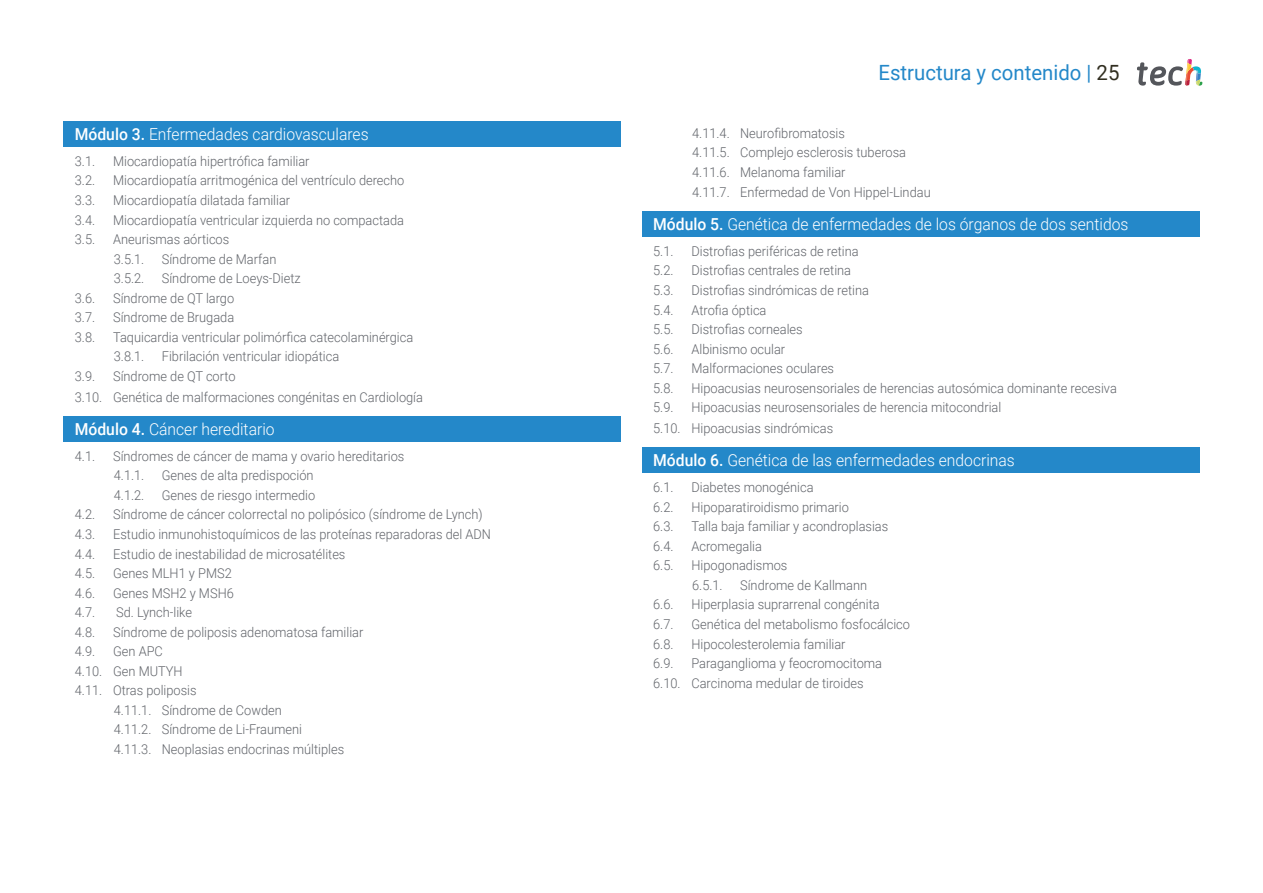
<style>
.page{position:relative;width:1263px;height:893px;background:#fff}
.page>*{position:absolute;margin:0;border:0;box-sizing:border-box;transform-origin:0 0}
.t1{font:21px "Roboto";color:#2488c9}
.t2{font:300 16.5px "Roboto";color:#fff;scale:.95 1}
.t3{font:300 13.5px/19.5px "Roboto";color:#61646a;scale:.95 1}
.s1{font-weight:500}
.s2{color:#312e20}
</style>
<div class="page">
<svg style="left:1137px;top:59px;width:65px;height:27px"></svg>
<div style="left:64px;top:121px;width:557px;height:25px;background:#2488c9"></div>
<div style="left:64px;top:416px;width:557px;height:25px;background:#2488c9"></div>
<div style="left:642px;top:211px;width:557px;height:25px;background:#2488c9"></div>
<div style="left:642px;top:447px;width:557px;height:25px;background:#2488c9"></div>
<p class="t2" style="left:75px;top:123px;width:311px"><span class="s1">Módulo 3.</span> Enfermedades cardiovasculares</p>
<p class="t3" style="left:75px;top:151px;width:23px">3.1.</p>
<p class="t3" style="left:113px;top:151px;width:208px">Miocardiopatía hipertrófica familiar</p>
<p class="t3" style="left:75px;top:170px;width:23px">3.2.</p>
<p class="t3" style="left:113px;top:170px;width:308px">Miocardiopatía arritmogénica del ventrículo derecho</p>
<p class="t3" style="left:75px;top:190px;width:23px">3.3.</p>
<p class="t3" style="left:113px;top:190px;width:188px">Miocardiopatía dilatada familiar</p>
<p class="t3" style="left:75px;top:209px;width:23px">3.4.</p>
<p class="t3" style="left:113px;top:209px;width:308px">Miocardiopatía ventricular izquierda no compactada</p>
<p class="t3" style="left:75px;top:229px;width:23px">3.5.</p>
<p class="t3" style="left:113px;top:229px;width:124px">Aneurismas aórticos<br>3.5.1.</p>
<p class="t3" style="left:162px;top:249px;width:122px">Síndrome de Marfan</p>
<p class="t3" style="left:114px;top:268px;width:34px">3.5.2.</p>
<p class="t3" style="left:162px;top:268px;width:148px">Síndrome de Loeys-Dietz</p>
<p class="t3" style="left:75px;top:288px;width:23px">3.6.</p>
<p class="t3" style="left:113px;top:288px;width:129px">Síndrome de QT largo</p>
<p class="t3" style="left:75px;top:307px;width:23px">3.7.</p>
<p class="t3" style="left:113px;top:307px;width:129px">Síndrome de Brugada</p>
<p class="t3" style="left:75px;top:327px;width:23px">3.8.</p>
<p class="t3" style="left:113px;top:327px;width:317px">Taquicardia ventricular polimórfica catecolaminérgica<br>3.8.1.</p>
<p class="t3" style="left:162px;top:346px;width:188px">Fibrilación ventricular idiopática</p>
<p class="t3" style="left:75px;top:365px;width:368px;line-height:20.7px;text-indent:38px">Síndrome de QT corto<br>3.10. Genética de malformaciones congénitas en Cardiología</p>
<p class="t2" style="left:75px;top:417px;width:212px"><span class="s1">Módulo 4.</span> Cáncer hereditario</p>
<p class="t3" style="left:75px;top:446px;width:23px">4.1.</p>
<p class="t3" style="left:113px;top:446px;width:308px">Síndromes de cáncer de mama y ovario hereditarios<br>4.1.1.</p>
<p class="t3" style="left:75px;top:366px;width:23px">3.9.</p>
<p class="t3" style="left:162px;top:465px;width:161px">Genes de alta predispoción</p>
<p class="t3" style="left:114px;top:485px;width:34px">4.1.2.</p>
<p class="t3" style="left:162px;top:485px;width:163px">Genes de riesgo intermedio</p>
<p class="t3" style="left:75px;top:504px;width:23px">4.2.</p>
<p class="t3" style="left:113px;top:504px;width:390px">Síndrome de cáncer colorrectal no polipósico (síndrome de Lynch)</p>
<p class="t3" style="left:75px;top:524px;width:23px">4.3.</p>
<p class="t3" style="left:113px;top:524px;width:399px">Estudio inmunohistoquímicos de las proteínas reparadoras del ADN</p>
<p class="t3" style="left:75px;top:543px;width:23px">4.4.</p>
<p class="t3" style="left:113px;top:543px;width:246px">Estudio de inestabilidad de microsatélites</p>
<p class="t3" style="left:75px;top:563px;width:23px">4.5.</p>
<p class="t3" style="left:113px;top:563px;width:126px">Genes MLH1 y PMS2</p>
<p class="t3" style="left:75px;top:583px;width:23px">4.6.</p>
<p class="t3" style="left:113px;top:583px;width:129px">Genes MSH2 y MSH6</p>
<p class="t3" style="left:75px;top:602px;width:23px">4.7.</p>
<p class="t3" style="left:116px;top:602px;width:81px">Sd. Lynch-like</p>
<p class="t3" style="left:75px;top:622px;width:23px">4.8.</p>
<p class="t3" style="left:113px;top:622px;width:265px">Síndrome de poliposis adenomatosa familiar</p>
<p class="t3" style="left:75px;top:641px;width:23px">4.9.</p>
<p class="t3" style="left:113px;top:641px;width:54px">Gen APC</p>
<p class="t3" style="left:75px;top:661px;width:115px">4.10. Gen MUTYH</p>
<p class="t3" style="left:75px;top:680px;width:130px">4.11. Otras poliposis</p>
<p class="t3" style="left:114px;top:700px;width:178px">4.11.1. Síndrome de Cowden</p>
<p class="t3" style="left:114px;top:719px;width:200px">4.11.2. Síndrome de Li-Fraumeni</p>
<p class="t3" style="left:114px;top:739px;width:244px">4.11.3. Neoplasias endocrinas múltiples</p>
<h1 class="t1" style="left:878px;top:57px;width:242px">Estructura y contenido | <span class="s2">25</span></h1>
<p class="t3" style="left:692px;top:123px;width:253px">4.11.4. Neurofibromatosis<br>4.11.5. Complejo esclerosis tuberosa 4.11.6. Melanoma familiar<br>4.11.7. Enfermedad de Von Hippel-Lindau</p>
<p class="t2" style="left:653px;top:212px;width:502px"><span class="s1">Módulo 5.</span> Genética de enfermedades de los órganos de dos sentidos</p>
<p class="t3" style="left:653px;top:241px;width:23px">5.1.</p>
<p class="t3" style="left:691px;top:241px;width:177px">Distrofias periféricas de retina</p>
<p class="t3" style="left:653px;top:260px;width:23px">5.2.</p>
<p class="t3" style="left:691px;top:260px;width:170px">Distrofias centrales de retina</p>
<p class="t3" style="left:653px;top:280px;width:23px">5.3.</p>
<p class="t3" style="left:691px;top:280px;width:188px">Distrofias sindrómicas de retina</p>
<p class="t3" style="left:653px;top:299px;width:23px">5.4.</p>
<p class="t3" style="left:691px;top:299px;width:80px">Atrofia óptica</p>
<p class="t3" style="left:653px;top:319px;width:23px">5.5.</p>
<p class="t3" style="left:691px;top:319px;width:119px">Distrofias corneales</p>
<p class="t3" style="left:653px;top:339px;width:23px">5.6.</p>
<p class="t3" style="left:691px;top:339px;width:100px">Albinismo ocular</p>
<p class="t3" style="left:653px;top:358px;width:23px">5.7.</p>
<p class="t3" style="left:691px;top:358px;width:152px">Malformaciones oculares</p>
<p class="t3" style="left:653px;top:378px;width:23px">5.8.</p>
<p class="t3" style="left:691px;top:378px;width:449px">Hipoacusias neurosensoriales de herencias autosómica dominante recesiva</p>
<p class="t3" style="left:653px;top:397px;width:23px">5.9.</p>
<p class="t3" style="left:653px;top:397px;width:368px;line-height:20.7px;text-indent:38px">Hipoacusias neurosensoriales de herencia mitocondrial<br>5.10. Hipoacusias sindrómicas</p>
<p class="t2" style="left:653px;top:449px;width:382px"><span class="s1">Módulo 6.</span> Genética de las enfermedades endocrinas</p>
<p class="t3" style="left:653px;top:477px;width:23px">6.1.</p>
<p class="t3" style="left:691px;top:477px;width:130px">Diabetes monogénica</p>
<p class="t3" style="left:653px;top:497px;width:23px">6.2.</p>
<p class="t3" style="left:691px;top:497px;width:167px">Hipoparatiroidismo primario</p>
<p class="t3" style="left:653px;top:516px;width:23px">6.3.</p>
<p class="t3" style="left:691px;top:516px;width:209px">Talla baja familiar y acondroplasias</p>
<p class="t3" style="left:653px;top:536px;width:23px">6.4.</p>
<p class="t3" style="left:691px;top:536px;width:76px">Acromegalia</p>
<p class="t3" style="left:653px;top:555px;width:23px">6.5.</p>
<p class="t3" style="left:691px;top:555px;width:103px">Hipogonadismos<br>6.5.1.</p>
<p class="t3" style="left:740px;top:575px;width:135px">Síndrome de Kallmann</p>
<p class="t3" style="left:653px;top:594px;width:23px">6.6.</p>
<p class="t3" style="left:691px;top:594px;width:200px">Hiperplasia suprarrenal congénita</p>
<p class="t3" style="left:653px;top:614px;width:23px">6.7.</p>
<p class="t3" style="left:691px;top:614px;width:232px">Genética del metabolismo fosfocálcico</p>
<p class="t3" style="left:653px;top:633px;width:23px">6.8.</p>
<p class="t3" style="left:691px;top:633px;width:164px">Hipocolesterolemia familiar</p>
<p class="t3" style="left:653px;top:653px;width:23px">6.9.</p>
<p class="t3" style="left:653px;top:653px;width:242px;text-indent:38px">Paraganglioma y feocromocitoma<br>6.10. Carcinoma medular de tiroides</p>
</div>
